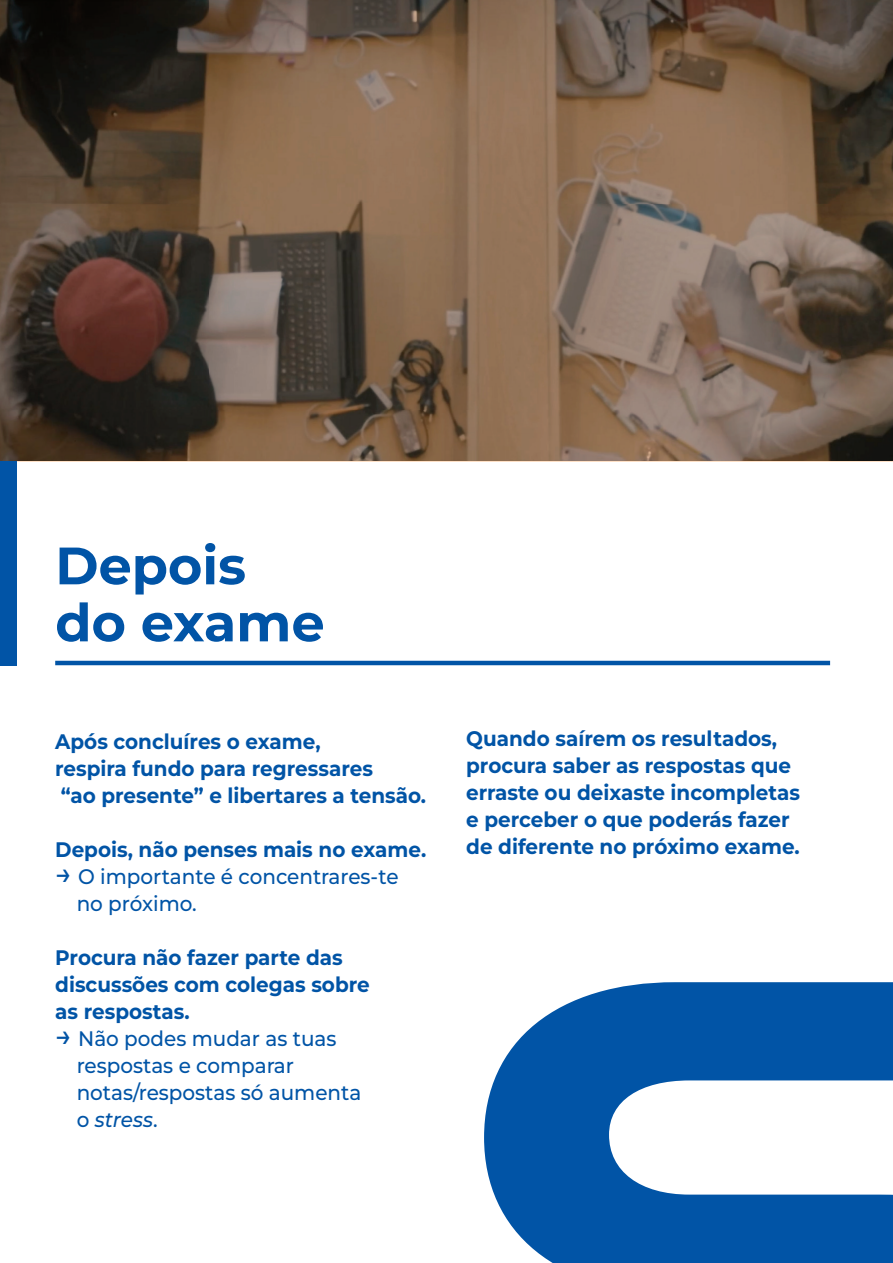
<style>
.page{position:relative;width:893px;height:1263px;background:#fff}
.page>*{position:absolute;margin:0;border:0;box-sizing:border-box;transform-origin:0 0}
.t1{font:700 52.5px/57px "Montserrat";color:#0154a6}
.t2{font:700 21px/27px "Montserrat";color:#0154a6;scale:.95 1}
.t3{font:500 21px/27px "Montserrat";color:#0154a6;scale:.95 1}
.s1{font-size:30px}
.s2{font-style:italic}
</style>
<div class="page">
<img style="left:0;top:0;width:893px;height:461px">
<hr style="left:0;top:461px;width:893px;height:1px;background:#fddfc5">
<hr style="left:55px;top:661px;width:775px;height:4px;background:#0154a6">
<div style="left:0;top:461px;width:16px;height:205px;background:#0154a6"></div>
<svg style="left:484px;top:982px;width:409px;height:281px;fill:#0154a6"></svg>
<h1 class="t1" style="left:55px;top:534px;width:271px">Depois do exame</h1>
<p class="t2" style="left:55px;top:726px;width:392px">Após concluíres o exame,<br>respira fundo para regressares<br>“ao presente” e libertares a tensão.</p>
<p class="t2" style="left:55px;top:834px;width:392px">Depois, não penses mais no exame.</p>
<p class="t3" style="left:77px;top:862px;width:340px;text-indent:-21px"><span class="s1">→</span> O importante é concentrares-te no próximo.</p>
<p class="t2" style="left:55px;top:942px;width:333px">Procura não fazer parte das discussões com colegas sobre as respostas.</p>
<p class="t3" style="left:77px;top:1024px;width:301px;text-indent:-21px"><span class="s1">→</span> Não podes mudar as tuas respostas e comparar notas/respostas só aumenta o <span class="s2">stress</span>.</p>
<p class="t2" style="left:466px;top:724px;width:353px">Quando saírem os resultados, procura saber as respostas que erraste ou deixaste incompletas e perceber o que poderás fazer de diferente no próximo exame.</p>
</div>
